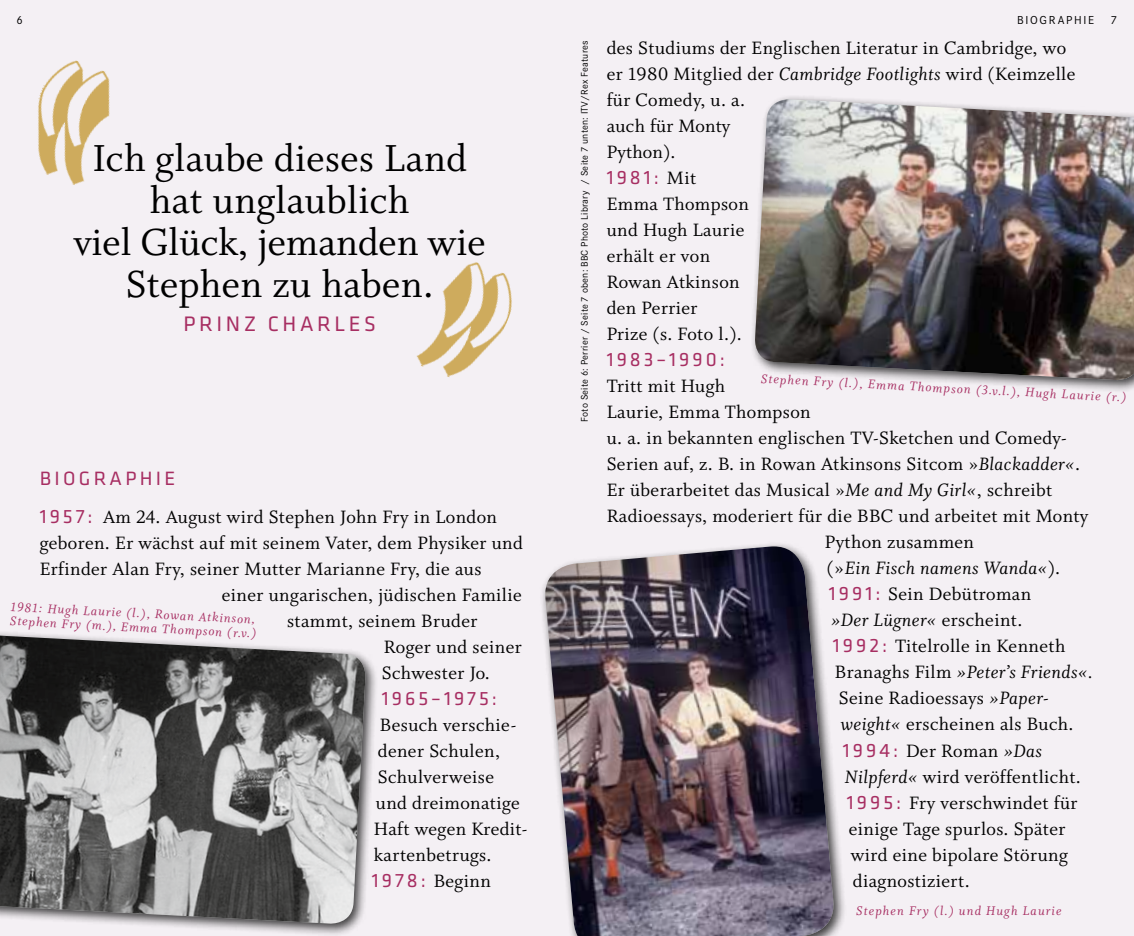
<style>
.page{position:relative;width:1134px;height:936px;background:#fff}
.page>*{position:absolute;margin:0;border:0;box-sizing:border-box;transform-origin:0 0}
.t1{font:42px/42px "Whitman Roman LF";letter-spacing:.01em;color:#000;text-align:center}
.t2{font:21.8px "Klavika";letter-spacing:.165em;color:#a72e62}
.t3{font:20px/26px "Whitman Roman LF";letter-spacing:.02em;color:#000}
.t4{font:20px "Whitman Italic LF";letter-spacing:.02em;color:#000}
.t5{font:20px "Klavika";letter-spacing:.15em;color:#a72e62}
.t6{font:14px/14px "Whitman Italic LF";letter-spacing:.08em;color:#a72e62}
.t7{font:12px "Corporate S";color:#000}
.t8{font:10px "Corporate S";letter-spacing:.02em;color:#000}
.s1{font-family:"Klavika";color:#a72e62}
.s2{font-family:"Whitman Italic LF"}
.s3{font-family:"Whitman Roman LF";color:#000}
.s4{font-family:"Whitman Roman LF"}
</style>
<div class="page">
<div style="left:0;top:0;width:1134px;height:935px;background:#f4f0f4"></div>
<div style="left:749px;top:94px;width:385px;height:299px;background:#000;opacity:.75"></div>
<img style="left:754px;top:99px;width:380px;height:281px">
<div style="left:540px;top:540px;width:307px;height:395px;background:#000;opacity:.75"></div>
<img style="left:543px;top:546px;width:293px;height:389px">
<div style="left:0;top:629px;width:379px;height:306px;background:#000;opacity:.75"></div>
<img style="left:0;top:635px;width:367px;height:289px">
<img style="left:38px;top:60px;width:72px;height:125px">
<img style="left:416px;top:262px;width:96px;height:115px">
<p class="t7" style="left:17px;top:13px;width:8px">6</p>
<h1 class="t1" style="left:74px;top:138px;width:413px">Ich glaube dieses Land hat unglaublich<br>viel Glück, jemanden wie<br>Stephen zu haben.</h1>
<p class="t2" style="left:183px;top:312px;width:191px">P RINZ C HARLES</p>
<p class="t5" style="left:40px;top:468px;width:137px">BIOGRAPHIE</p>
<p class="t3" style="left:40px;top:504px;width:459px"><span class="s1">1 9 5 7 :</span> Am 24. August wird Stephen John Fry in London</p>
<p class="t3" style="left:40px;top:530px;width:485px">geboren. Er wächst auf mit seinem Vater, dem Physiker und</p>
<p class="t3" style="left:40px;top:556px;width:443px">Erfinder Alan Fry, seiner Mutter Marianne Fry, die aus</p>
<p class="t3" style="left:222px;top:582px;width:301px">einer ungarischen, jüdischen Familie</p>
<p class="t3" style="left:287px;top:608px;width:192px">stammt, seinem Bruder</p>
<p class="t3" style="left:384px;top:634px;width:139px">Roger und seiner</p>
<p class="t3" style="left:382px;top:660px;width:110px">Schwester Jo.</p>
<p class="t5" style="left:382px;top:688px;width:117px">1965–1975:</p>
<p class="t3" style="left:380px;top:712px;width:138px">Besuch verschie-</p>
<p class="t3" style="left:378px;top:738px;width:124px">dener Schulen,</p>
<p class="t3" style="left:378px;top:764px;width:118px">Schulverweise</p>
<p class="t3" style="left:376px;top:790px;width:145px">und dreimonatige</p>
<p class="t3" style="left:374px;top:816px;width:155px">Haft wegen Kredit-</p>
<p class="t3" style="left:374px;top:842px;width:119px">kartenbetrugs.</p>
<p class="t3" style="left:372px;top:868px;width:120px"><span class="s1">1978:</span> Beginn</p>
<p class="t6" style="left:11px;top:600px;width:248px;rotate:3deg">1981: Hugh Laurie (l.), Rowan Atkinson,<br>Stephen Fry (m.), Emma Thompson (r.v.)</p>
<p class="t8" style="left:579px;top:422px;width:383px;rotate:-90deg">FOTO SEITE 6: PERRIER / SEITE 7 OBEN: BBC PHOTO LIBRARY / SEITE 7 UNTEN: ITV/REX FEATURES</p>
<p class="t7" style="left:1017px;top:14px;width:79px">B IOGRAPHIE</p>
<p class="t7" style="left:1111px;top:14px;width:8px">7</p>
<p class="t3" style="left:607px;top:35px;width:470px">des Studiums der Englischen Literatur in Cambridge, wo er 1980 Mitglied der <span class="s2">Cambridge Footlights</span> wird (Keimzelle für Comedy, u. a.<br>auch für Monty<br>Python).</p>
<p class="t5" style="left:607px;top:167px;width:91px">1981: <span class="s3">Mit</span></p>
<p class="t3" style="left:607px;top:191px;width:144px">Emma Thompson und Hugh Laurie erhält er von<br>Rowan Atkinson den Perrier<br>Prize (s. Foto l.).</p>
<p class="t5" style="left:607px;top:349px;width:120px">1983–1990:</p>
<p class="t3" style="left:607px;top:373px;width:120px">Tritt mit Hugh</p>
<p class="t3" style="left:607px;top:399px;width:205px">Laurie, Emma Thompson</p>
<p class="t3" style="left:607px;top:425px;width:461px">u. a. in bekannten englischen TV-Sketchen und Comedy-</p>
<p class="t3" style="left:607px;top:451px;width:475px">Serien auf, z. B. in Rowan Atkinsons Sitcom »<span class="s2">Blackadder«</span>.</p>
<p class="t3" style="left:607px;top:477px;width:447px">Er überarbeitet das Musical »<span class="s2">Me and My Girl«</span>, schreibt</p>
<p class="t3" style="left:607px;top:503px;width:483px">Radioessays, moderiert für die BBC und arbeitet mit Monty</p>
<p class="t3" style="left:825px;top:529px;width:151px">Python zusammen</p>
<p class="t4" style="left:827px;top:557px;width:235px"><span class="s4">(»</span>Ein Fisch namens Wanda«<span class="s4">).</span></p>
<p class="t3" style="left:829px;top:581px;width:204px"><span class="s1">1 9 9 1 :</span> Sein Debütroman</p>
<p class="t4" style="left:831px;top:609px;width:193px">»Der Lügner« <span class="s4">erscheint.</span></p>
<p class="t3" style="left:833px;top:633px;width:234px"><span class="s1">1 9 9 2 :</span> Titelrolle in Kenneth</p>
<p class="t4" style="left:835px;top:661px;width:259px"><span class="s4">Branaghs Film</span> »Peter’s Friends«.</p>
<p class="t3" style="left:839px;top:685px;width:211px">Seine Radioessays <span class="s2">»Paper-</span></p>
<p class="t3" style="left:841px;top:711px;width:234px"><span class="s2">weight«</span> erscheinen als Buch.</p>
<p class="t3" style="left:843px;top:737px;width:201px"><span class="s1">1 9 9 4 :</span> Der Roman <span class="s2">»Das</span></p>
<p class="t3" style="left:845px;top:763px;width:238px"><span class="s2">Nilpferd«</span> wird veröffentlicht.</p>
<p class="t3" style="left:847px;top:789px;width:232px"><span class="s1">1 9 9 5 :</span> Fry verschwindet für</p>
<p class="t3" style="left:849px;top:815px;width:218px">einige Tage spurlos. Später</p>
<p class="t3" style="left:851px;top:841px;width:218px">wird eine bipolare Störung</p>
<p class="t3" style="left:853px;top:867px;width:118px">diagnostiziert.</p>
<p class="t6" style="left:761px;top:371px;width:367px;rotate:3deg">Stephen Fry (l.), Emma Thompson (3.v.l.), Hugh Laurie (r.)</p>
<p class="t6" style="left:856px;top:903px;width:207px">Stephen Fry (l.) und Hugh Laurie</p>
</div>
